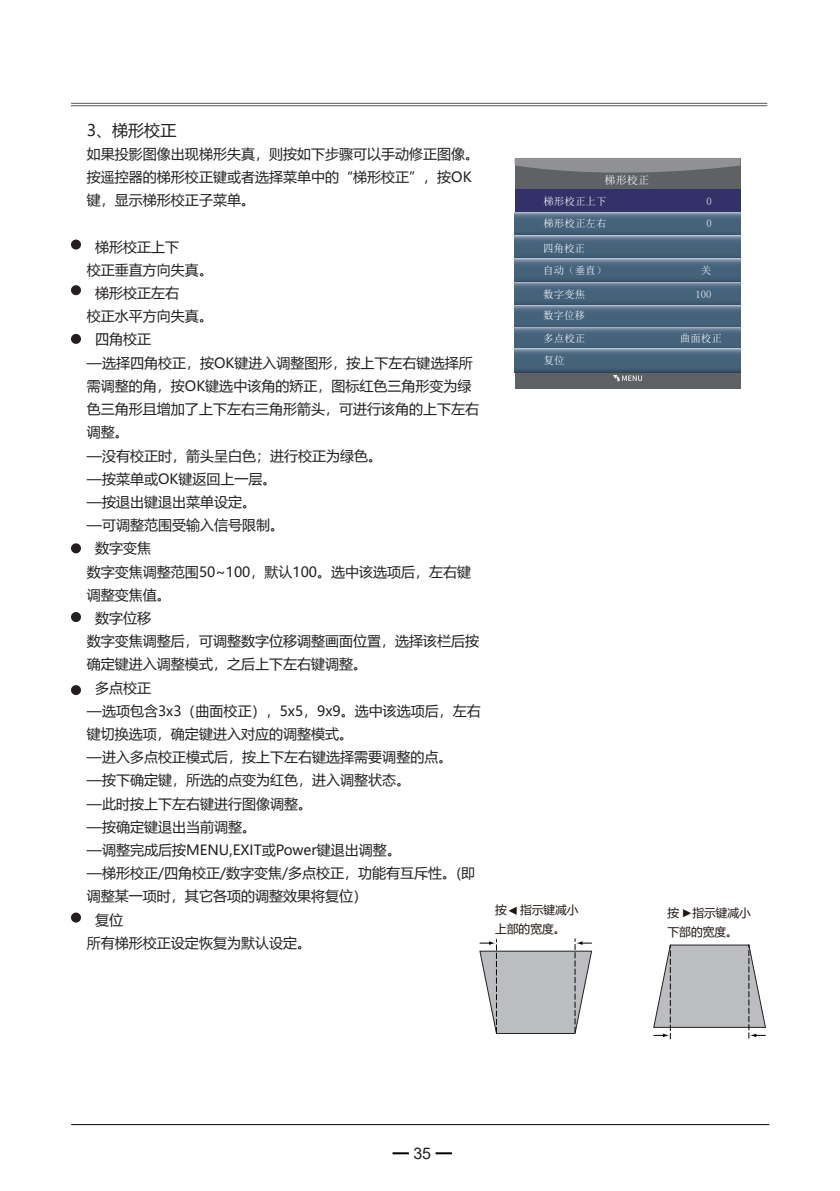
<style>
.page{position:relative;width:840px;height:1191px;background:#fff}
.page>*{position:absolute;margin:0;border:0;box-sizing:border-box;transform-origin:0 0}
.t1{font:16px "Microsoft Ya Hei";color:#231f20}
.t2{font:16px "Arial";color:#231f20}
.t3{font:14px/23.2px "Microsoft Ya Hei";color:#231f20}
.t4{font:11.8px/19px "Microsoft Ya Hei";color:#211814}
.t5{font:11.8px "Arial";color:#211814}
.t6{font:11.2px "Source Han Serif CN Bold G Bpc EUC H";color:#fff}
.t7{font:10.4px/21.6px "Source Han Serif CN Bold G Bpc EUC H";color:#fff}
</style>
<div class="page">
<svg style="left:479px;top:938px;width:112px;height:95px"></svg>
<svg style="left:653px;top:944px;width:112px;height:94px"></svg>
<svg style="left:392px;top:1152px;width:16px;height:2px"></svg>
<svg style="left:435px;top:1152px;width:16px;height:2px"></svg>
<svg style="left:71px;top:102px;width:697px;height:4px"></svg>
<hr style="left:71px;top:103px;width:695px;height:1px;background:#57585a">
<hr style="left:71px;top:105px;width:695px;height:1px;background:#57585a">
<hr style="left:71px;top:1124px;width:697px;height:1px;background:#030303">
<div style="left:71px;top:239px;width:10px;height:10px;background:#231f20;border-radius:50%"></div>
<div style="left:71px;top:285px;width:10px;height:10px;background:#231f20;border-radius:50%"></div>
<div style="left:71px;top:334px;width:10px;height:10px;background:#231f20;border-radius:50%"></div>
<div style="left:71px;top:543px;width:10px;height:10px;background:#231f20;border-radius:50%"></div>
<div style="left:71px;top:612px;width:10px;height:10px;background:#231f20;border-radius:50%"></div>
<div style="left:71px;top:685px;width:10px;height:10px;background:#231f20;border-radius:50%"></div>
<div style="left:71px;top:912px;width:10px;height:10px;background:#231f20;border-radius:50%"></div>
<div style="left:514px;top:158px;width:226px;height:230px;background:#5f6264"></div>
<div style="left:514px;top:189px;width:226px;height:23px;background:#323268"></div>
<svg style="left:514px;top:212px;width:226px;height:24px"></svg>
<svg style="left:514px;top:236px;width:226px;height:23px"></svg>
<svg style="left:514px;top:259px;width:226px;height:23px"></svg>
<svg style="left:514px;top:282px;width:226px;height:23px"></svg>
<svg style="left:514px;top:305px;width:226px;height:22px"></svg>
<svg style="left:514px;top:327px;width:226px;height:22px"></svg>
<svg style="left:514px;top:349px;width:226px;height:23px"></svg>
<svg style="left:514px;top:158px;width:226px;height:23px"></svg>
<svg style="left:613px;top:375px;width:28px;height:6px"></svg>
<p class="t1" style="left:87px;top:119px;width:91px">3、梯形校正</p>
<p class="t3" style="left:87px;top:142px;width:393px">如果投影图像出现梯形失真，则按如下步骤可以手动修正图像。按遥控器的梯形校正键或者选择菜单中的“梯形校正”，按OK键，显示梯形校正子菜单。</p>
<p class="t3" style="left:95px;top:235px;width:86px">梯形校正上下</p>
<p class="t3" style="left:87px;top:258px;width:127px">校正垂直方向失真。</p>
<p class="t3" style="left:95px;top:281px;width:86px">梯形校正左右</p>
<p class="t3" style="left:87px;top:304px;width:127px">校正水平方向失真。</p>
<p class="t3" style="left:95px;top:327px;width:58px">四角校正</p>
<p class="t3" style="left:87px;top:351px;width:387px">—选择四角校正，按OK键进入调整图形，按上下左右键选择所</p>
<p class="t3" style="left:87px;top:374px;width:386px">需调整的角，按OK键选中该角的矫正，图标红色三角形变为绿</p>
<p class="t3" style="left:87px;top:397px;width:393px">色三角形且增加了上下左右三角形箭头，可进行该角的上下左右</p>
<p class="t3" style="left:87px;top:420px;width:44px">调整。</p>
<p class="t3" style="left:87px;top:443px;width:297px">—没有校正时，箭头呈白色；进行校正为绿色。</p>
<p class="t3" style="left:87px;top:466px;width:191px">—按菜单或OK键返回上一层。</p>
<p class="t3" style="left:87px;top:490px;width:171px">—按退出键退出菜单设定。</p>
<p class="t3" style="left:87px;top:513px;width:199px">—可调整范围受输入信号限制。</p>
<p class="t3" style="left:95px;top:536px;width:58px">数字变焦</p>
<p class="t3" style="left:87px;top:559px;width:386px">数字变焦调整范围50~100，默认100。选中该选项后，左右键</p>
<p class="t3" style="left:87px;top:582px;width:85px">调整变焦值。</p>
<p class="t3" style="left:95px;top:606px;width:58px">数字位移</p>
<p class="t3" style="left:87px;top:629px;width:393px">数字变焦调整后，可调整数字位移调整画面位置，选择该栏后按</p>
<p class="t3" style="left:87px;top:652px;width:281px">确定键进入调整模式，之后上下左右键调整。</p>
<p class="t3" style="left:95px;top:675px;width:58px">多点校正</p>
<p class="t3" style="left:87px;top:698px;width:395px">—选项包含3x3（曲面校正），5x5，9x9。选中该选项后，左右</p>
<p class="t3" style="left:87px;top:722px;width:267px">键切换选项，确定键进入对应的调整模式。</p>
<p class="t3" style="left:87px;top:745px;width:367px">—进入多点校正模式后，按上下左右键选择需要调整的点。</p>
<p class="t3" style="left:87px;top:768px;width:325px">—按下确定键，所选的点变为红色，进入调整状态。</p>
<p class="t3" style="left:87px;top:791px;width:227px">—此时按上下左右键进行图像调整。</p>
<p class="t3" style="left:87px;top:814px;width:171px">—按确定键退出当前调整。</p>
<p class="t3" style="left:87px;top:838px;width:315px">—调整完成后按MENU,EXIT或Power键退出调整。</p>
<p class="t3" style="left:87px;top:861px;width:389px">—梯形校正/四角校正/数字变焦/多点校正，功能有互斥性。(即</p>
<p class="t3" style="left:87px;top:884px;width:281px">调整某一项时，其它各项的调整效果将复位）</p>
<p class="t3" style="left:95px;top:907px;width:29px">复位</p>
<p class="t3" style="left:87px;top:930px;width:225px">所有梯形校正设定恢复为默认设定。</p>
<p class="t6" style="left:604px;top:174px;width:46px">梯形校正</p>
<p class="t7" style="left:543px;top:190px;width:64px">梯形校正上下</p>
<p class="t7" style="left:706px;top:190px;width:7px">0</p>
<p class="t7" style="left:543px;top:213px;width:64px">梯形校正左右</p>
<p class="t7" style="left:706px;top:213px;width:7px">0</p>
<p class="t7" style="left:542px;top:238px;width:65px">四角校正<br>自动（垂直）</p>
<p class="t7" style="left:700px;top:259px;width:12px">关</p>
<p class="t7" style="left:543px;top:283px;width:43px">数字变焦</p>
<p class="t7" style="left:695px;top:283px;width:17px">100</p>
<p class="t7" style="left:543px;top:328px;width:43px">多点校正</p>
<p class="t7" style="left:679px;top:328px;width:43px">曲面校正</p>
<p class="t7" style="left:543px;top:349px;width:22px">复位</p>
<p class="t7" style="left:542px;top:304px;width:43px">数字位移</p>
<p class="t4" style="left:495px;top:899px;width:13px">按</p>
<p class="t4" style="left:495px;top:899px;width:85px;text-indent:25px">指示键减小上部的宽度。</p>
<p class="t4" style="left:667px;top:902px;width:13px">按</p>
<p class="t5" style="left:678px;top:919px;width:13px;rotate:-90deg">▼</p>
<p class="t4" style="left:667px;top:902px;width:85px;text-indent:25px">指示键减小下部的宽度。</p>
<p class="t2" style="left:413px;top:1142px;width:19px">35</p>
</div>
